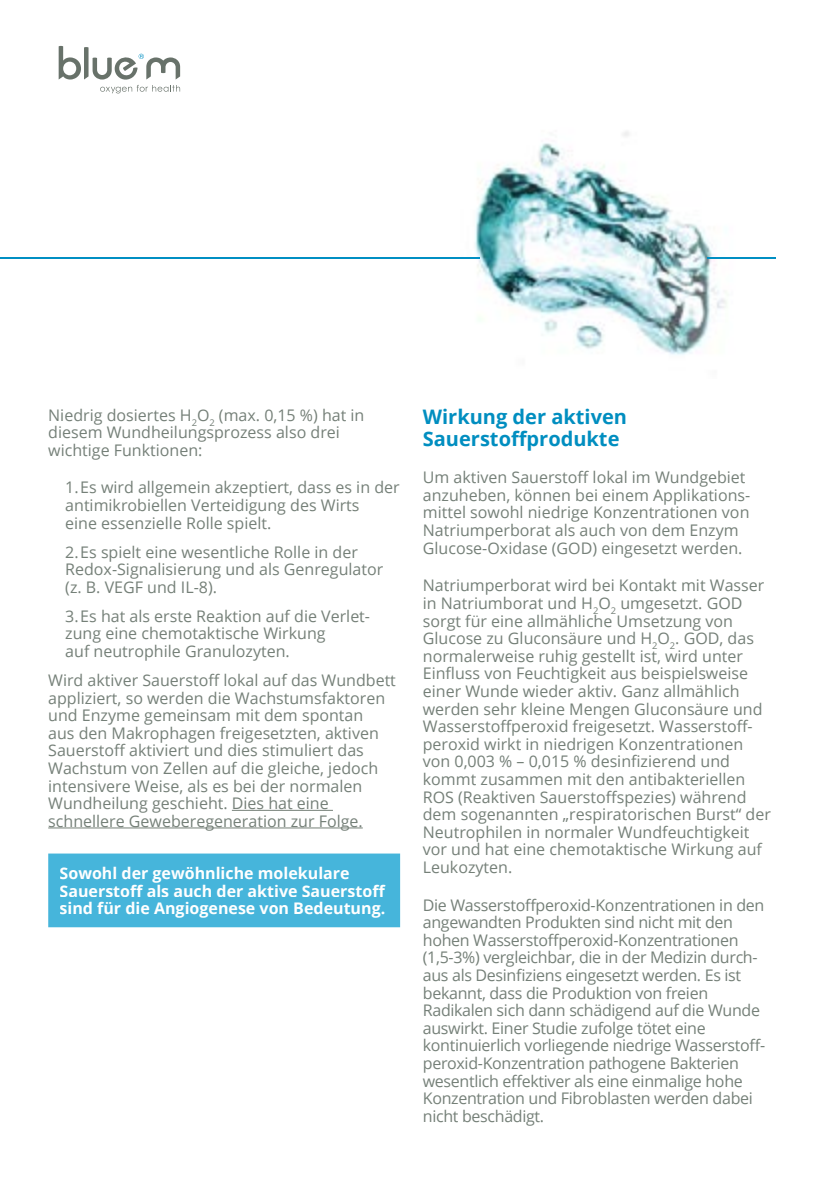
<style>
.page{position:relative;width:840px;height:1191px;background:#fff}
.page>*{position:absolute;margin:0;border:0;box-sizing:border-box;transform-origin:0 0}
.t1{font:700 20px/22px "Open Sans";color:#018ec0}
.t2{font:16px/17.6px "Open Sans";color:#758078}
.t3{font:16px/17.6px "Open Sans";letter-spacing:-.02em;color:#758078}
.t4{font:700 16px/17.6px "Open Sans";color:#fff}
</style>
<div class="page">
<hr style="left:232px;top:810px;width:101px;height:1px;background:#758078">
<hr style="left:48px;top:827px;width:314px;height:1px;background:#758078">
<svg style="left:59px;top:46px;width:121px;height:47px"></svg>
<img style="left:474px;top:131px;width:253px;height:224px">
<hr style="left:0;top:257px;width:479px;height:2px;background:#008fc3">
<hr style="left:706px;top:257px;width:68px;height:2px;background:#008fc3">
<div style="left:48px;top:853px;width:352px;height:74px;background:#46b5db"></div>
<div style="left:60px;top:866px;width:289px;height:16px;background:#46b5db"></div>
<div style="left:60px;top:884px;width:325px;height:12px;background:#46b5db"></div>
<div style="left:60px;top:902px;width:324px;height:16px;background:#46b5db"></div>
<p class="t2" style="left:48px;top:405px;width:317px">Niedrig dosiertes H<sub>2</sub>O<sub>2</sub> (max. 0,15 %) hat in diesem Wundheilungsprozess also drei wichtige Funktionen:</p>
<p class="t2" style="left:65px;top:478px;width:336px">1. Es wird allgemein akzeptiert, dass es in der antimikrobiellen Verteidigung des Wirts<br>eine essenzielle Rolle spielt.</p>
<p class="t2" style="left:65px;top:542px;width:319px">2. Es spielt eine wesentliche Rolle in der<br>Redox-Signalisierung und als Genregulator (z. B. VEGF und IL-8).</p>
<p class="t2" style="left:65px;top:607px;width:306px">3. Es hat als erste Reaktion auf die Verlet&shy;zung eine chemotaktische Wirkung<br>auf neutrophile Granulozyten.</p>
<p class="t2" style="left:48px;top:671px;width:349px">Wird aktiver Sauerstoff lokal auf das Wundbett appliziert, so werden die Wachstumsfaktoren und Enzyme gemeinsam mit dem spontan<br>aus den Makrophagen freigesetzten, aktiven Sauerstoff aktiviert und dies stimuliert das Wachstum von Zellen auf die gleiche, jedoch intensivere Weise, als es bei der normalen Wundheilung geschieht. Dies hat eine schnellere Geweberegeneration zur Folge.</p>
<p class="t4" style="left:60px;top:864px;width:327px">Sowohl der gewöhnliche molekulare<br>Sauerstoff als auch der aktive Sauerstoff sind für die Angiogenese von Bedeutung.</p>
<p class="t1" style="left:422px;top:405px;width:206px">Wirkung der aktiven<br>Sauerstoffprodukte</p>
<p class="t2" style="left:422px;top:468px;width:329px">Um aktiven Sauerstoff lokal im Wundgebiet anzuheben, können bei einem Applikations&shy;mittel sowohl niedrige Konzentrationen von Natriumperborat als auch von dem Enzym Glucose-Oxidase (GOD) eingesetzt werden.</p>
<p class="t2" style="left:422px;top:576px;width:349px">Natriumperborat wird bei Kontakt mit Wasser in Natriumborat und H<sub>2</sub>O<sub>2</sub> umgesetzt. GOD sorgt für eine allmähliche Umsetzung von Glucose zu Gluconsäure und H<sub>2</sub>O<sub>2</sub>. GOD, das normalerweise ruhig gestellt ist, wird unter Einfluss von Feuchtigkeit aus beispielsweise einer Wunde wieder aktiv. Ganz allmählich werden sehr kleine Mengen Gluconsäure und Wasserstoffperoxid freigesetzt. Wasserstoff&shy;peroxid wirkt in niedrigen Konzentrationen von 0,003 % – 0,015 % desinfizierend und kommt zusammen mit den antibakteriellen ROS (Reaktiven Sauerstoffspezies) während dem sogenannten „respiratorischen Burst“ der Neutrophilen in normaler Wundfeuchtigkeit vor und hat eine chemotaktische Wirkung auf Leukozyten.</p>
<p class="t3" style="left:422px;top:895px;width:344px">Die Wasserstoffperoxid-Konzentrationen in den angewandten Produkten sind nicht mit den hohen Wasserstoffperoxid-Konzentrationen (1,5-3%) vergleichbar, die in der Medizin durch&shy;aus als Desinfiziens eingesetzt werden. Es ist bekannt, dass die Produktion von freien Radikalen sich dann schädigend auf die Wunde auswirkt. Einer Studie zufolge tötet eine kontinuierlich vorliegende niedrige Wasserstoff&shy;peroxid-Konzentration pathogene Bakterien wesentlich effektiver als eine einmalige hohe Konzentration und Fibroblasten werden dabei nicht beschädigt.</p>
</div>
